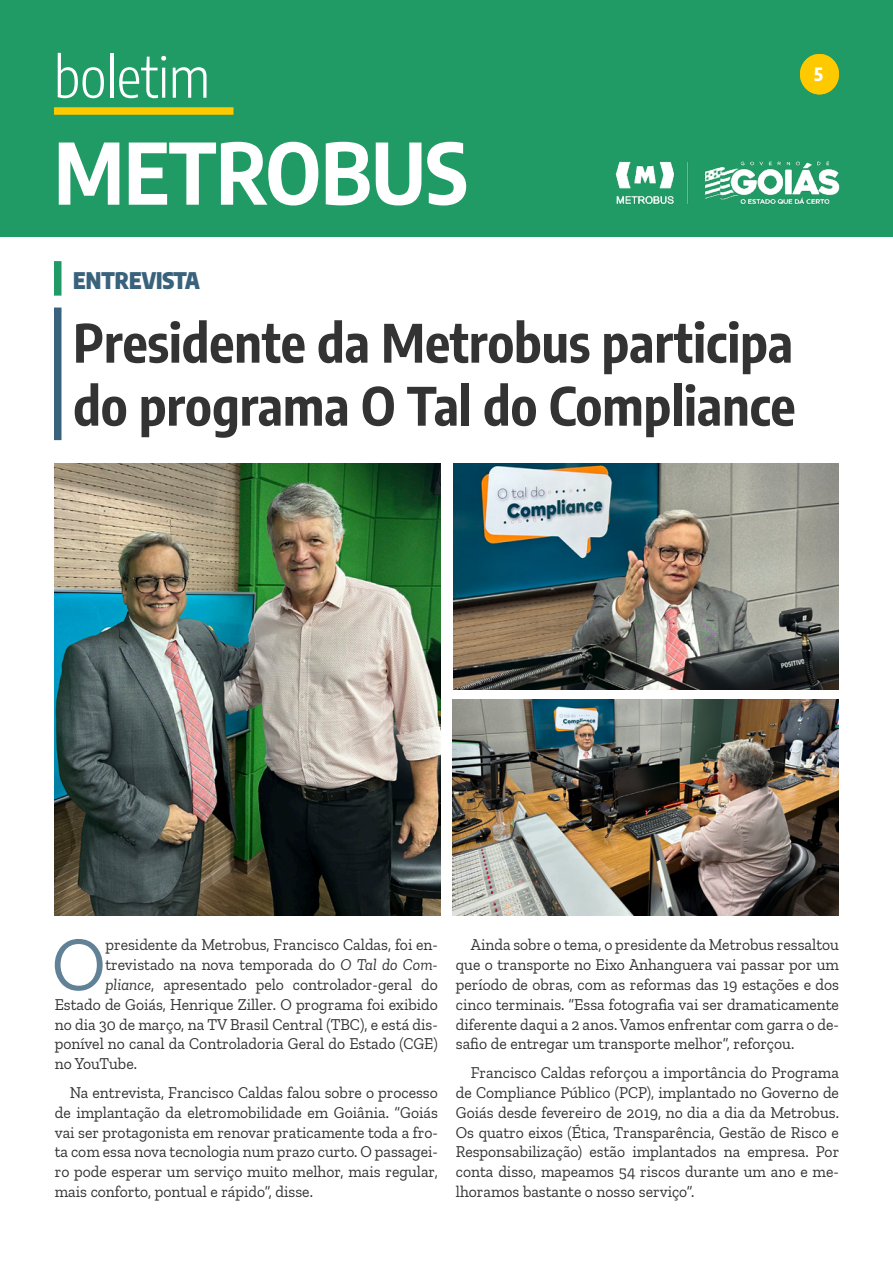
<style>
.page{position:relative;width:893px;height:1263px;background:#fff}
.page>*{position:absolute;margin:0;border:0;box-sizing:border-box;transform-origin:0 0}
.t1{font:700 84px "Encode Sans Condensed";color:#fff}
.t2{font:77.4px "Zilla Slab";color:#618196;scale:.95 1}
.t3{font:300 55.5px "Encode Sans Condensed";color:#fff}
.t4{font:700 52.5px/63px "Encode Sans Condensed";color:#333}
.t5{font:900 22.5px "Encode Sans Condensed";color:#39627c}
.t6{font:800 18px "Encode Sans Condensed";color:#fff}
.t7{font:16.5px/19.8px "Zilla Slab";color:#333;text-align:justify;scale:.95 1}
.s1{font-style:italic}
</style>
<div class="page">
<div style="left:0;top:0;width:893px;height:236px;background:#219b66"></div>
<div style="left:54px;top:107px;width:179px;height:8px;background:#ffc900"></div>
<img style="left:615px;top:161px;width:225px;height:44px">
<div style="left:54px;top:308px;width:8px;height:132px;background:#39627c"></div>
<div style="left:54px;top:261px;width:8px;height:35px;background:#219b66"></div>
<img style="left:54px;top:463px;width:386px;height:452px">
<img style="left:454px;top:463px;width:385px;height:226px">
<img style="left:452px;top:700px;width:387px;height:215px">
<div style="left:800px;top:54px;width:39px;height:40px;background:#ffc900;border-radius:50%"></div>
<p class="t3" style="left:54px;top:39px;width:157px">boletim</p>
<p class="t1" style="left:54px;top:110px;width:415px">METROBUS</p>
<p class="t6" style="left:814px;top:60px;width:10px">5</p>
<p class="t5" style="left:73px;top:263px;width:128px">ENTREVISTA</p>
<p class="t4" style="left:73px;top:308px;width:724px">Presidente da Metrobus participa do programa O Tal do Compliance</p>
<p class="t2" style="left:52px;top:922px;width:58px">O</p>
<p class="t7" style="left:105px;top:935px;width:351px">presidente da Metrobus, Francisco Caldas, foi en-</p>
<p class="t7" style="left:105px;top:955px;width:351px">trevistado na nova temporada do <span class="s1">O Tal do Com-</span></p>
<p class="t7" style="left:105px;top:975px;width:351px"><span class="s1">pliance</span>, apresentado pelo controlador-geral do</p>
<p class="t7" style="left:55px;top:994px;width:405px">Estado de Goiás, Henrique Ziller. O programa foi exibido</p>
<p class="t7" style="left:55px;top:1014px;width:405px">no dia 30 de março, na TV Brasil Central (TBC), e está dis-</p>
<p class="t7" style="left:55px;top:1034px;width:405px">ponível no canal da Controladoria Geral do Estado (CGE)</p>
<p class="t7" style="left:55px;top:1054px;width:88px">no YouTube.</p>
<p class="t7" style="left:55px;top:1083px;width:405px;text-indent:15px">Na entrevista, Francisco Caldas falou sobre o processo de implantação da eletromobilidade em Goiânia. “Goiás vai ser protagonista em renovar praticamente toda a fro&shy;ta com essa nova tecnologia num prazo curto. O passagei&shy;ro pode esperar um serviço muito melhor, mais regular, mais conforto, pontual e rápido”, disse.</p>
<p class="t7" style="left:456px;top:935px;width:405px;text-indent:15px">Ainda sobre o tema, o presidente da Metrobus ressaltou que o transporte no Eixo Anhanguera vai passar por um período de obras, com as reformas das 19 estações e dos cinco terminais. “Essa fotografia vai ser dramaticamente diferente daqui a 2 anos. Vamos enfrentar com garra o de&shy;safio de entregar um transporte melhor”, reforçou.</p>
<p class="t7" style="left:456px;top:1063px;width:405px;text-indent:15px">Francisco Caldas reforçou a importância do Programa de Compliance Público (PCP), implantado no Governo de Goiás desde fevereiro de 2019, no dia a dia da Metrobus.<br>Os quatro eixos (Ética, Transparência, Gestão de Risco e Responsabilização) estão implantados na empresa. Por conta disso, mapeamos 54 riscos durante um ano e me&shy;lhoramos bastante o nosso serviço”.</p>
</div>
